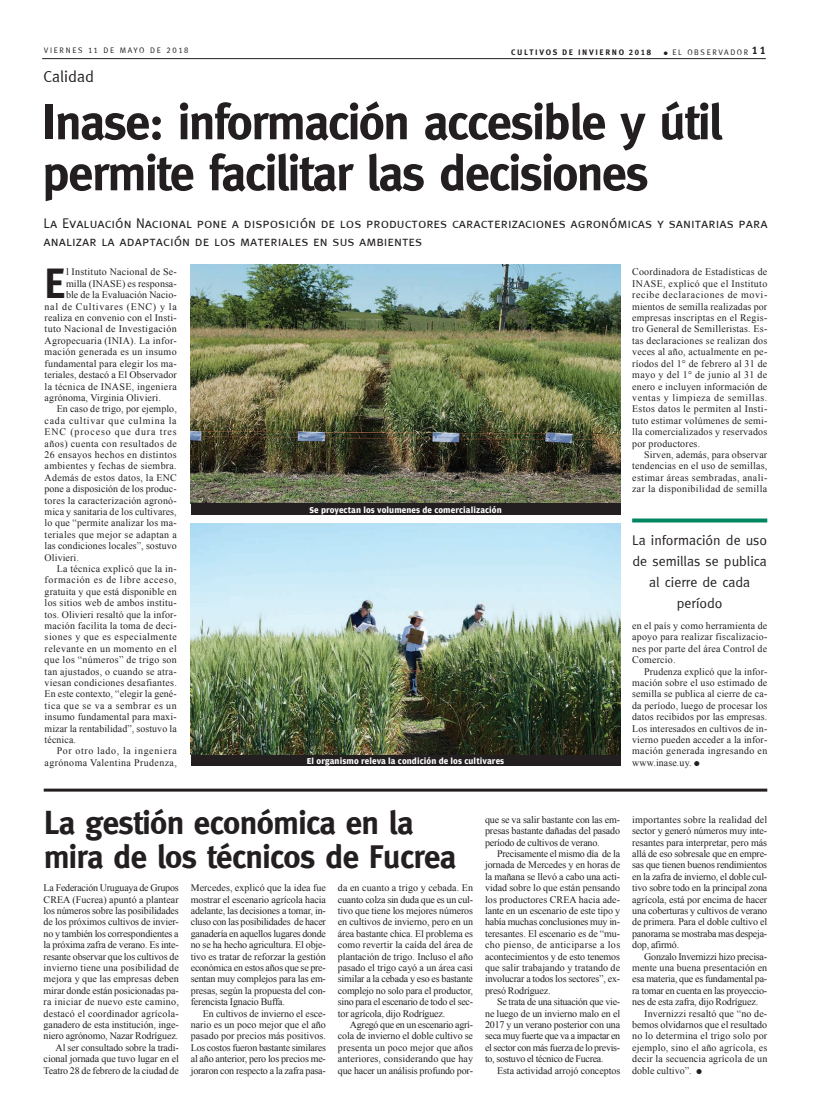
<style>
.page{position:relative;width:820px;height:1120px;background:#fff}
.page>*{position:absolute;margin:0;border:0;box-sizing:border-box;transform-origin:0 0}
.Titulo_48_52{font:700 50px/51px "Meta";letter-spacing:-.03em;color:#231f20}
.Capitular{font:700 41.9px "Meta";color:#231f20}
.Titulo_48_52-2{font:700 33px/34px "Meta";letter-spacing:-.02em;color:#231f20}
.Colgado{font:16px "Meta Normal";color:#231f20}
.bajada{font:14px/18px "Meta Caps";color:#231f20}
.t1{font:14px/21.2px "Meta Normal";color:#231f20;text-align:center}
.t2{font:11px "Meta Plus Bold Caps";color:#231f20}
.Texto_c_sangria{font:10px/11.4px "Times New Roman";letter-spacing:-.01em;color:#231f20;text-align:justify}
.Texto_s_sangria_-_Co{font:10px/11.4px "Times New Roman";letter-spacing:-.015em;color:#231f20;text-align:justify}
.Capitular-2{font:10px "Times New Roman";letter-spacing:.02em;color:#231f20}
.Texto_c_sangria-2{font:10px/11.4px "Times New Roman";letter-spacing:.04em;color:#231f20;text-align:right}
.Capitular-3{font:10px "Times New Roman";letter-spacing:.065em;color:#231f20}
.Pie_de_foto{font:700 9px "Amplitude";letter-spacing:.01em;color:#fff}
.t3{font:8px "Meta Caps";letter-spacing:.205em;color:#231f20}
.t4{font:8px "Meta Plus Bold Caps";letter-spacing:.2em;color:#231f20}
</style>
<div class="page">
<hr style="left:44px;top:788px;width:723px;height:3px;background:#231f20">
<img style="left:191px;top:264px;width:429px;height:239px">
<img style="left:191px;top:523px;width:429px;height:231px">
<div style="left:191px;top:503px;width:429px;height:12px;background:#231f20"></div>
<div style="left:191px;top:755px;width:429px;height:11px;background:#231f20"></div>
<hr style="left:42px;top:58px;width:723px;height:1px;background:#231f20">
<svg style="left:632px;top:518px;width:135px;height:4px"></svg>
<p class="t3" style="left:44px;top:45px;width:146px">VIERNES 11 DE MAYO DE 2018</p>
<p class="t4" style="left:511px;top:47px;width:141px">CULTIVOS DE INVIERNO 2018</p>
<p class="t3" style="left:663px;top:47px;width:86px">● EL OBSERVADOR</p>
<p class="t2" style="left:751px;top:44px;width:15px">11</p>
<p class="Colgado" style="left:44px;top:67px;width:52px">Calidad</p>
<p class="Titulo_48_52" style="left:42px;top:96px;width:681px">Inase: información accesible y útil permite facilitar las decisiones</p>
<p class="bajada" style="left:44px;top:214px;width:725px">La Evaluación Nacional pone a disposición de los productores caracterizaciones agronómicas y sanitarias para analizar la adaptación de los materiales en sus ambientes</p>
<p class="Capitular" style="left:45px;top:259px;width:22px">E</p>
<p class="Capitular-2" style="left:66px;top:265px;width:112px">l Instituto Nacional de Se-</p>
<p class="Texto_c_sangria" style="left:632px;top:266px;width:137px">Coordinadora de Estadísticas de INASE, explicó que el Instituto recibe declaraciones de movi&shy;mientos de semilla realizadas por empresas inscriptas en el Regis&shy;tro General de Semilleristas. Es&shy;tas declaraciones se realizan dos veces al año, actualmente en pe&shy;ríodos del 1° de febrero al 31 de mayo y del 1° de junio al 31 de enero e incluyen información de ventas y limpieza de semillas.<br>Estos datos le permiten al Insti&shy;tuto estimar volúmenes de semi&shy;lla comercializados y reservados por productores.</p>
<p class="Texto_c_sangria" style="left:632px;top:449px;width:136px;text-indent:12px">Sirven, además, para observar tendencias en el uso de semillas, estimar áreas sembradas, anali&shy;zar la disponibilidad de semilla</p>
<p class="Capitular-2" style="left:66px;top:277px;width:112px">milla (INASE) es responsa-</p>
<p class="Capitular-2" style="left:66px;top:288px;width:112px">ble de la Evaluación Nacio-</p>
<p class="Capitular-3" style="left:45px;top:300px;width:134px">nal de Cultivares (ENC) y la</p>
<p class="Capitular-2" style="left:45px;top:311px;width:133px">realiza en convenio con el Insti-</p>
<p class="Capitular-2" style="left:45px;top:322px;width:133px">tuto Nacional de Investigación</p>
<p class="Capitular-2" style="left:45px;top:334px;width:133px">Agropecuaria (INIA). La infor-</p>
<p class="Capitular-2" style="left:45px;top:345px;width:134px">mación generada es un insumo</p>
<p class="Capitular-2" style="left:45px;top:357px;width:133px">fundamental para elegir los ma-</p>
<p class="Capitular-2" style="left:45px;top:368px;width:134px">teriales, destacó a El Observador</p>
<p class="Capitular-2" style="left:45px;top:379px;width:134px">la técnica de INASE, ingeniera</p>
<p class="Capitular-2" style="left:45px;top:391px;width:118px">agrónoma, Virginia Olivieri.</p>
<p class="Texto_c_sangria" style="left:45px;top:403px;width:134px;text-indent:12px">En caso de trigo, por ejemplo, cada cultivar que culmina la ENC (proceso que dura tres años) cuenta con resultados de 26 ensayos hechos en distintos ambientes y fechas de siembra.<br>Además de estos datos, la ENC pone a disposición de los produc&shy;tores la caracterización agronó&shy;mica y sanitaria de los cultivares, lo que “permite analizar los ma&shy;teriales que mejor se adaptan a las condiciones locales”, sostuvo Olivieri.</p>
<p class="Texto_c_sangria" style="left:45px;top:563px;width:134px;text-indent:12px">La técnica explicó que la in&shy;formación es de libre acceso, gratuita y que está disponible en los sitios web de ambos institu&shy;tos. Olivieri resaltó que la infor&shy;mación facilita la toma de deci&shy;siones y que es especialmente relevante en un momento en el que los “números” de trigo son tan ajustados, o cuando se atra&shy;viesan condiciones desafiantes.<br>En este contexto, “elegir la gené&shy;tica que se va a sembrar es un insumo fundamental para maxi&shy;mizar la rentabilidad”, sostuvo la técnica.</p>
<p class="Texto_c_sangria-2" style="left:45px;top:745px;width:134px">Por otro lado, la ingeniera agrónoma Valentina Prudenza,</p>
<p class="Pie_de_foto" style="left:309px;top:505px;width:194px">Se proyectan los volumenes de comercialización</p>
<p class="t1" style="left:632px;top:529px;width:136px">La información de uso de semillas se publica al cierre de cada período</p>
<p class="Texto_c_sangria" style="left:632px;top:620px;width:136px">en el país y como herramienta de apoyo para realizar fiscalizacio&shy;nes por parte del área Control de Comercio.</p>
<p class="Texto_c_sangria" style="left:632px;top:665px;width:136px;text-indent:12px">Prudenza explicó que la infor&shy;mación sobre el uso estimado de semilla se publica al cierre de ca&shy;da período, luego de procesar los datos recibidos por las empresas.<br>Los interesados en cultivos de in&shy;vierno pueden acceder a la infor&shy;mación generada ingresando en www.inase.uy. ●</p>
<p class="Pie_de_foto" style="left:306px;top:756px;width:199px">El organismo releva la condición de los cultivares</p>
<p class="Titulo_48_52-2" style="left:44px;top:805px;width:414px">La gestión económica en la mira de los técnicos de Fucrea</p>
<p class="Texto_s_sangria_-_Co" style="left:44px;top:882px;width:137px">La Federación Uruguaya de Grupos CREA (Fucrea) apuntó a plantear los números sobre las posibilidades de los próximos cultivos de invier&shy;no y también los correspondientes a la próxima zafra de verano. Es inte&shy;resante observar que los cultivos de invierno tiene una posibilidad de mejora y que las empresas deben mirar donde están posicionadas pa&shy;ra iniciar de nuevo este camino, destacó el coordinador agrícola&shy;ganadero de esta institución, inge&shy;niero agrónomo, Nazar Rodríguez.</p>
<p class="Texto_c_sangria" style="left:44px;top:1041px;width:137px;text-indent:12px">Al ser consultado sobre la tradi&shy;cional jornada que tuvo lugar en el Teatro 28 de febrero de la ciudad de</p>
<p class="Texto_c_sangria" style="left:191px;top:882px;width:137px">Mercedes, explicó que la idea fue mostrar el escenario agrícola hacia adelante, las decisiones a tomar, in&shy;cluso con las posibilidades de hacer ganadería en aquellos lugares donde no se ha hecho agricultura. El obje&shy;tivo es tratar de reforzar la gestión económica en estos años que se pre&shy;sentan muy complejos para las em&shy;presas, según la propuesta del con&shy;ferencista Ignacio Buffa.</p>
<p class="Texto_c_sangria" style="left:191px;top:1007px;width:137px;text-indent:12px">En cultivos de invierno el esce&shy;nario es un poco mejor que el año pasado por precios más positivos.<br>Los costos fueron bastante similares al año anterior, pero los precios me&shy;joraron con respecto a la zafra pasa-</p>
<p class="Texto_c_sangria" style="left:338px;top:882px;width:137px">da en cuanto a trigo y cebada. En cuanto colza sin duda que es un cul&shy;tivo que tiene los mejores números en cultivos de invierno, pero en un área bastante chica. El problema es como revertir la caída del área de plantación de trigo. Incluso el año pasado el trigo cayó a un área casi similar a la cebada y eso es bastante complejo no solo para el productor, sino para el escenario de todo el sec&shy;tor agrícola, dijo Rodríguez.</p>
<p class="Texto_c_sangria" style="left:338px;top:1019px;width:137px;text-indent:12px">Agregó que en un escenario agrí&shy;cola de invierno el doble cultivo se presenta un poco mejor que años anteriores, considerando que hay que hacer un análisis profundo por-</p>
<p class="Texto_c_sangria" style="left:485px;top:813px;width:136px">que se va salir bastante con las em&shy;presas bastante dañadas del pasado período de cultivos de verano.</p>
<p class="Texto_c_sangria" style="left:485px;top:848px;width:137px;text-indent:12px">Precisamente el mismo día de la jornada de Mercedes y en horas de la mañana se llevó a cabo una acti&shy;vidad sobre lo que están pensando los productores CREA hacia ade&shy;lante en un escenario de este tipo y había muchas conclusiones muy in&shy;teresantes. El escenario es de “mu&shy;cho pienso, de anticiparse a los acontecimientos y de esto tenemos que salir trabajando y tratando de involucrar a todos los sectores”, ex&shy;presó Rodríguez.</p>
<p class="Texto_c_sangria" style="left:485px;top:996px;width:137px;text-indent:12px">Se trata de una situación que vie&shy;ne luego de un invierno malo en el 2017 y un verano posterior con una seca muy fuerte que va a impactar en el sector con más fuerza de lo previs&shy;to, sostuvo el técnico de Fucrea.</p>
<p class="Texto_c_sangria" style="left:497px;top:1064px;width:125px">Esta actividad arrojó conceptos</p>
<p class="Texto_c_sangria" style="left:632px;top:813px;width:137px">importantes sobre la realidad del sector y generó números muy inte&shy;resantes para interpretar, pero más allá de eso sobresale que en empre&shy;sas que tienen buenos rendimientos en la zafra de invierno, el doble cul&shy;tivo sobre todo en la principal zona agrícola, está por encima de hacer una coberturas y cultivos de verano de primera. Para el doble cultivo el panorama se mostraba mas despeja&shy;dop, afirmó.</p>
<p class="Texto_c_sangria" style="left:632px;top:950px;width:136px;text-indent:12px">Gonzalo Invernizzi hizo precisa&shy;mente una buena presentación en esa materia, que es fundamental pa&shy;ra tomar en cuenta en las proyeccio&shy;nes de esta zafra, dijo Rodríguez.</p>
<p class="Texto_c_sangria" style="left:632px;top:1007px;width:137px;text-indent:12px">Invernizzi resaltó que “no de&shy;bemos olvidarnos que el resultado no lo determina el trigo solo por ejemplo, sino el año agrícola, es decir la secuencia agrícola de un doble cultivo”. ●</p>
</div>
